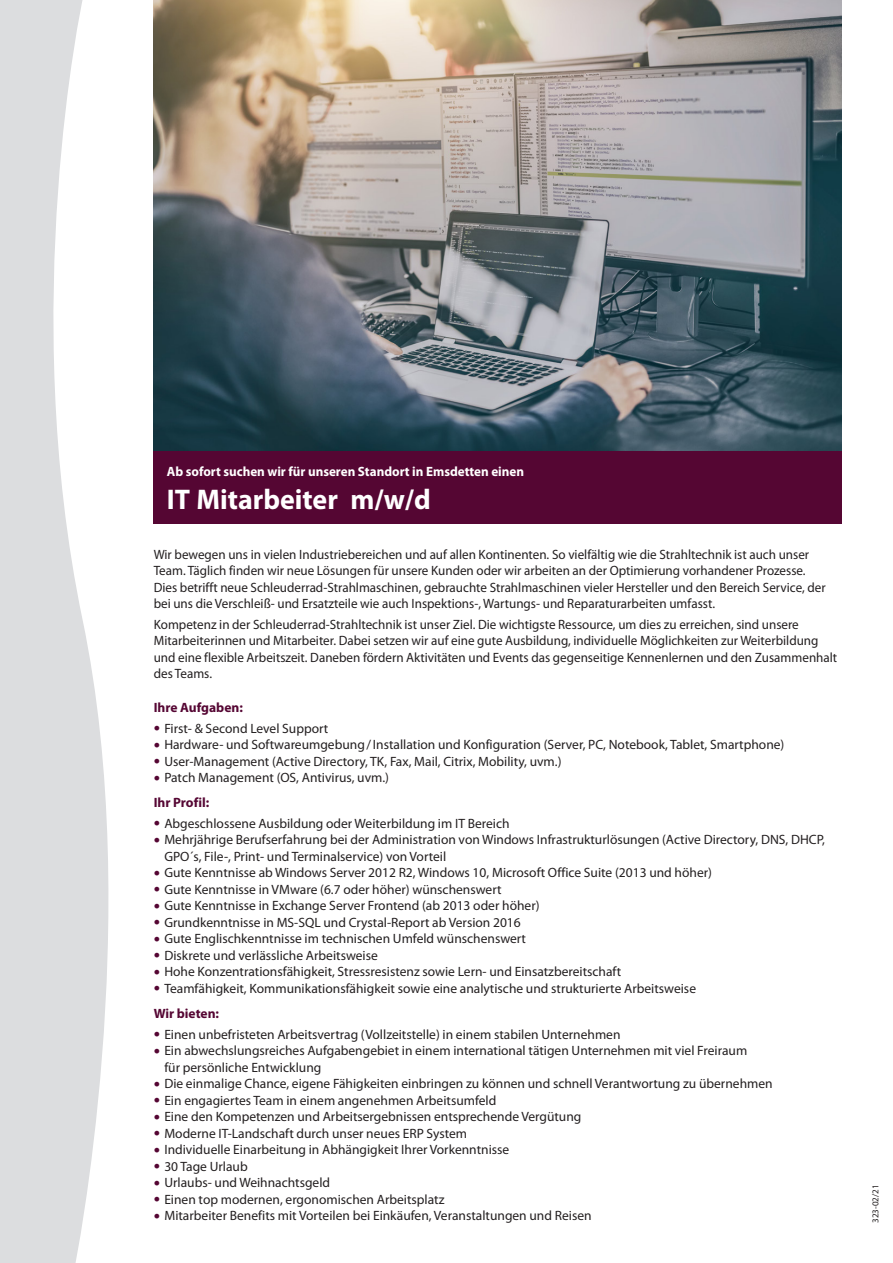
<style>
.page{position:relative;width:893px;height:1263px;background:#fff}
.page>*{position:absolute;margin:0;border:0;box-sizing:border-box;transform-origin:0 0}
.t1{font:700 28.5px "Myriad Pro";color:#fff}
.t2{font:13.5px/16.5px "Myriad Pro";color:#231f20}
.t3{font:700 13.5px "Myriad Pro";color:#fff}
.t4{font:700 13.5px "Myriad Pro";color:#550633}
.t5{font:9px "Myriad Pro";color:#231f20}
.s1{font-size:22.5px;color:#550633}
.s2{font-weight:700;color:#550633}
</style>
<div class="page">
<svg style="left:0;top:0;width:108px;height:1263px;fill:#dcdddf"></svg>
<img style="left:154px;top:0;width:688px;height:451px">
<div style="left:154px;top:451px;width:688px;height:73px;background:#550633"></div>
<p class="t3" style="left:167px;top:463px;width:359px">Ab sofort suchen wir für unseren Standort in Emsdetten einen</p>
<h1 class="t1" style="left:167px;top:480px;width:265px">IT Mitarbeiter m/w/d</h1>
<p class="t2" style="left:154px;top:546px;width:673px">Wir bewegen uns in vielen Industriebereichen und auf allen Kontinenten. So vielfältig wie die Strahltechnik ist auch unser Team. Täglich finden wir neue Lösungen für unsere Kunden oder wir arbeiten an der Optimierung vorhandener Prozesse.<br>Dies betrifft neue Schleuderrad-Strahlmaschinen, gebrauchte Strahlmaschinen vieler Hersteller und den Bereich Service, der bei uns die Verschleiß- und Ersatzteile wie auch Inspektions-, Wartungs- und Reparaturarbeiten umfasst.</p>
<p class="t2" style="left:154px;top:616px;width:685px">Kompetenz in der Schleuderrad-Strahltechnik ist unser Ziel. Die wichtigste Ressource, um dies zu erreichen, sind unsere Mitarbeiterinnen und Mitarbeiter. Dabei setzen wir auf eine gute Ausbildung, individuelle Möglichkeiten zur Weiterbildung und eine flexible Arbeitszeit. Daneben fördern Aktivitäten und Events das gegenseitige Kennenlernen und den Zusammenhalt des Teams.</p>
<p class="t4" style="left:154px;top:698px;width:91px">Ihre Aufgaben:</p>
<p class="t2" style="left:154px;top:719px;width:176px"><span class="s1">•</span> First- &amp; Second Level Support</p>
<p class="t2" style="left:154px;top:736px;width:632px"><span class="s1">•</span> Hardware- und Softwareumgebung/Installation und Konfiguration (Server, PC, Notebook, Tablet, Smartphone)</p>
<p class="t2" style="left:154px;top:752px;width:409px"><span class="s1">•</span> User-Management (Active Directory, TK, Fax, Mail, Citrix, Mobility, uvm.)</p>
<p class="t2" style="left:154px;top:765px;width:237px;line-height:25px"><span class="s1">•</span> Patch Management (OS, Antivirus, uvm.)<br><span class="s2">Ihr Profil:</span></p>
<p class="t2" style="left:154px;top:815px;width:357px"><span class="s1">•</span> Abgeschlossene Ausbildung oder Weiterbildung im IT Bereich</p>
<p class="t2" style="left:164px;top:831px;width:662px;text-indent:-11px"><span class="s1">•</span> Mehrjährige Berufserfahrung bei der Administration von Windows Infrastrukturlösungen (Active Directory, DNS, DHCP,<br>GPO´s, File-, Print- und Terminalservice) von Vorteil</p>
<p class="t2" style="left:154px;top:864px;width:560px"><span class="s1">•</span> Gute Kenntnisse ab Windows Server 2012 R2, Windows 10, Microsoft Office Suite (2013 und höher)</p>
<p class="t2" style="left:154px;top:881px;width:349px"><span class="s1">•</span> Gute Kenntnisse in VMware (6.7 oder höher) wünschenswert</p>
<p class="t2" style="left:154px;top:897px;width:387px"><span class="s1">•</span> Gute Kenntnisse in Exchange Server Frontend (ab 2013 oder höher)</p>
<p class="t2" style="left:154px;top:914px;width:369px"><span class="s1">•</span> Grundkenntnisse in MS-SQL und Crystal-Report ab Version 2016</p>
<p class="t2" style="left:154px;top:930px;width:374px"><span class="s1">•</span> Gute Englischkenntnisse im technischen Umfeld wünschenswert</p>
<p class="t2" style="left:154px;top:947px;width:226px"><span class="s1">•</span> Diskrete und verlässliche Arbeitsweise</p>
<p class="t2" style="left:154px;top:963px;width:469px"><span class="s1">•</span> Hohe Konzentrationsfähigkeit, Stressresistenz sowie Lern- und Einsatzbereitschaft</p>
<p class="t2" style="left:154px;top:975px;width:544px;line-height:25px"><span class="s1">•</span> Teamfähigkeit, Kommunikationsfähigkeit sowie eine analytische und strukturierte Arbeitsweise<br><span class="s2">Wir bieten:</span></p>
<p class="t2" style="left:154px;top:1025px;width:468px"><span class="s1">•</span> Einen unbefristeten Arbeitsvertrag (Vollzeitstelle) in einem stabilen Unternehmen</p>
<p class="t2" style="left:164px;top:1042px;width:584px;text-indent:-11px"><span class="s1">•</span> Ein abwechslungsreiches Aufgabengebiet in einem international tätigen Unternehmen mit viel Freiraum für persönliche Entwicklung</p>
<p class="t2" style="left:154px;top:1075px;width:620px"><span class="s1">•</span> Die einmalige Chance, eigene Fähigkeiten einbringen zu können und schnell Verantwortung zu übernehmen</p>
<p class="t2" style="left:154px;top:1091px;width:344px"><span class="s1">•</span> Ein engagiertes Team in einem angenehmen Arbeitsumfeld</p>
<p class="t2" style="left:154px;top:1108px;width:429px"><span class="s1">•</span> Eine den Kompetenzen und Arbeitsergebnissen entsprechende Vergütung</p>
<p class="t2" style="left:154px;top:1124px;width:315px"><span class="s1">•</span> Moderne IT-Landschaft durch unser neues ERP System</p>
<p class="t2" style="left:154px;top:1141px;width:357px"><span class="s1">•</span> Individuelle Einarbeitung in Abhängigkeit Ihrer Vorkenntnisse</p>
<p class="t2" style="left:154px;top:1157px;width:96px"><span class="s1">•</span> 30 Tage Urlaub</p>
<p class="t2" style="left:154px;top:1174px;width:178px"><span class="s1">•</span> Urlaubs- und Weihnachtsgeld</p>
<p class="t2" style="left:154px;top:1190px;width:292px"><span class="s1">•</span> Einen top modernen, ergonomischen Arbeitsplatz</p>
<p class="t2" style="left:154px;top:1207px;width:439px"><span class="s1">•</span> Mitarbeiter Benefits mit Vorteilen bei Einkäufen, Veranstaltungen und Reisen</p>
<p class="t5" style="left:870px;top:1223px;width:40px;rotate:-90deg">323-02/21</p>
</div>
